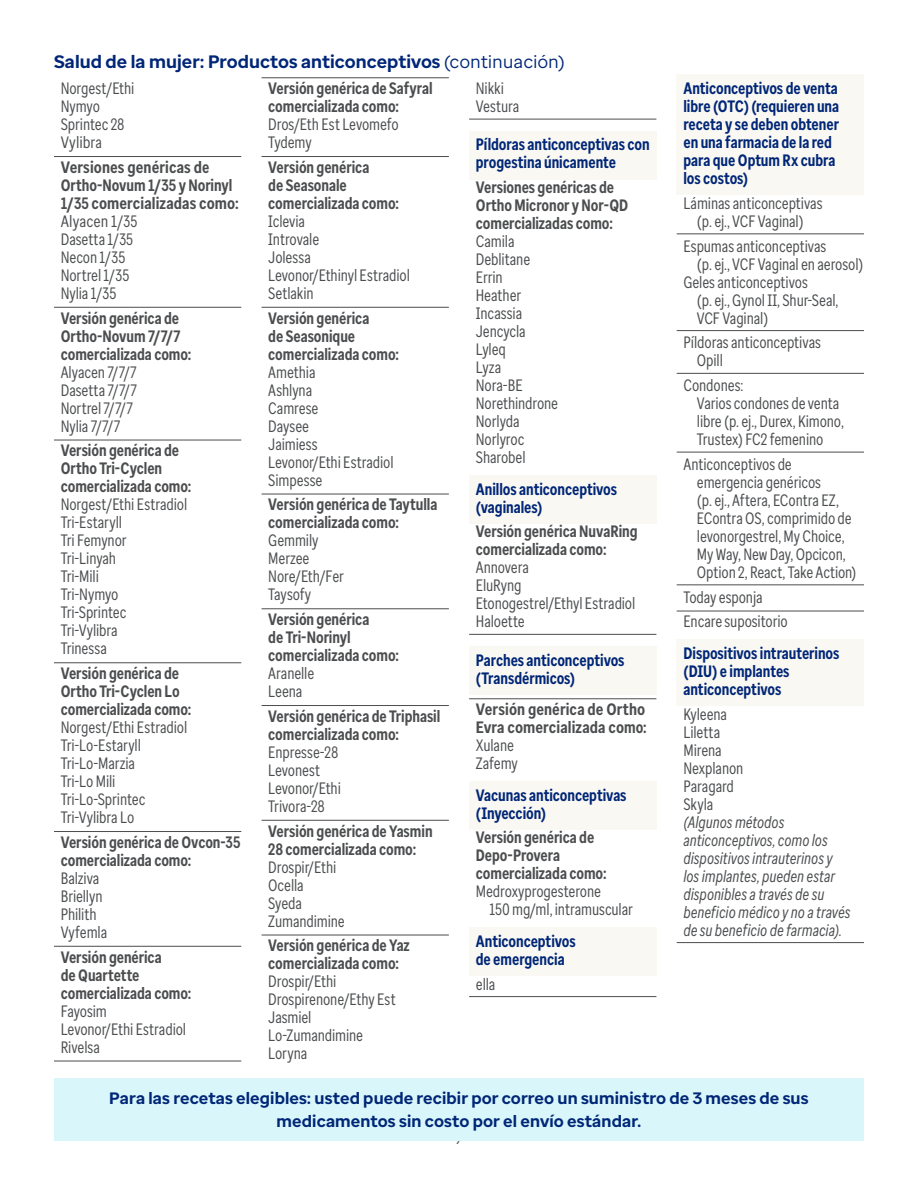
<style>
.page{position:relative;width:918px;height:1188px;background:#fff}
.page>*{position:absolute;margin:0;border:0;box-sizing:border-box;transform-origin:0 0}
.t1{font:700 18px "Enterprise Sans";letter-spacing:.005em;color:#002677}
.t2{font:16.5px/18px "Enterprise Sans Cond";letter-spacing:-.01em;color:#4b4d4f;scale:.95 1}
.t3{font:700 16.5px/18px "Enterprise Sans Cond";letter-spacing:-.005em;color:#4b4d4f;scale:.95 1}
.t4{font:700 16.5px/18px "Enterprise Sans Cond";letter-spacing:-.005em;color:#002677;scale:.95 1}
.t5{font:italic 16.5px/18px "Enterprise Sans Cond";letter-spacing:-.01em;color:#4b4d4f;scale:.95 1}
.t6{font:700 16.5px/22.5px "Enterprise Sans";letter-spacing:.005em;color:#002677;text-align:center}
.t7{font:700 16.5px/18px "Enterprise Sans Cond";letter-spacing:-.005em;color:#4b4d4f}
.t8{font:16.5px/18px "Enterprise Sans Cond";letter-spacing:-.01em;color:#4b4d4f}
.t9{font:13.5px "Enterprise Sans";color:#4b4d4f}
.s1{font-weight:400}
</style>
<div class="page">
<hr style="left:54px;top:156px;width:187px;height:1px;background:#4b4d4f">
<hr style="left:54px;top:307px;width:187px;height:1px;background:#4b4d4f">
<hr style="left:54px;top:440px;width:187px;height:1px;background:#4b4d4f">
<hr style="left:54px;top:663px;width:187px;height:1px;background:#4b4d4f">
<hr style="left:54px;top:831px;width:187px;height:1px;background:#4b4d4f">
<hr style="left:54px;top:946px;width:187px;height:1px;background:#4b4d4f">
<hr style="left:54px;top:1061px;width:187px;height:1px;background:#4b4d4f">
<hr style="left:262px;top:78px;width:187px;height:1px;background:#4b4d4f">
<hr style="left:262px;top:156px;width:187px;height:1px;background:#4b4d4f">
<hr style="left:262px;top:307px;width:187px;height:1px;background:#4b4d4f">
<hr style="left:262px;top:494px;width:187px;height:1px;background:#4b4d4f">
<hr style="left:262px;top:609px;width:187px;height:1px;background:#4b4d4f">
<hr style="left:262px;top:705px;width:187px;height:1px;background:#4b4d4f">
<hr style="left:262px;top:820px;width:187px;height:1px;background:#4b4d4f">
<hr style="left:262px;top:935px;width:187px;height:1px;background:#4b4d4f">
<hr style="left:469px;top:119px;width:187px;height:1px;background:#4b4d4f">
<div style="left:469px;top:131px;width:187px;height:48px;background:#faf8f2"></div>
<div style="left:469px;top:475px;width:187px;height:48px;background:#faf8f2"></div>
<hr style="left:469px;top:634px;width:187px;height:1px;background:#4b4d4f">
<div style="left:469px;top:646px;width:187px;height:48px;background:#faf8f2"></div>
<hr style="left:469px;top:699px;width:187px;height:1px;background:#4b4d4f">
<div style="left:469px;top:781px;width:187px;height:48px;background:#faf8f2"></div>
<div style="left:469px;top:928px;width:187px;height:48px;background:#faf8f2"></div>
<hr style="left:469px;top:996px;width:187px;height:1px;background:#4b4d4f">
<div style="left:677px;top:75px;width:187px;height:120px;background:#faf8f2"></div>
<hr style="left:677px;top:234px;width:187px;height:1px;background:#4b4d4f">
<hr style="left:677px;top:330px;width:187px;height:1px;background:#4b4d4f">
<hr style="left:677px;top:373px;width:187px;height:1px;background:#4b4d4f">
<hr style="left:677px;top:452px;width:187px;height:1px;background:#4b4d4f">
<hr style="left:677px;top:585px;width:187px;height:1px;background:#4b4d4f">
<hr style="left:677px;top:611px;width:187px;height:1px;background:#4b4d4f">
<div style="left:677px;top:640px;width:187px;height:66px;background:#faf8f2"></div>
<hr style="left:677px;top:942px;width:187px;height:1px;background:#4b4d4f">
<div style="left:54px;top:1078px;width:810px;height:62px;background:#d9f6fa"></div>
<p class="t1" style="left:54px;top:50px;width:512px">Salud de la mujer: Productos anticonceptivos <span class="s1">(continuación)</span></p>
<p class="t2" style="left:61px;top:79px;width:79px">Norgest/Ethi<br>Nymyo<br>Sprintec 28<br>Vylibra</p>
<p class="t7" style="left:61px;top:158px;width:180px">Versiones genéricas de<br>Ortho-Novum 1/35 y Norinyl<br>1/35 comercializadas como:</p>
<p class="t8" style="left:61px;top:212px;width:78px">Alyacen 1/35<br>Dasetta 1/35<br>Necon 1/35<br>Nortrel 1/35<br>Nylia 1/35</p>
<p class="t3" style="left:61px;top:309px;width:139px">Versión genérica de<br>Ortho-Novum 7/7/7 comercializada como:</p>
<p class="t2" style="left:61px;top:363px;width:82px">Alyacen 7/7/7<br>Dasetta 7/7/7<br>Nortrel 7/7/7<br>Nylia 7/7/7</p>
<p class="t3" style="left:61px;top:442px;width:139px">Versión genérica de<br>Ortho Tri-Cyclen comercializada como:</p>
<p class="t2" style="left:61px;top:496px;width:135px">Norgest/Ethi Estradiol<br>Tri-Estaryll<br>Tri Femynor<br>Tri-Linyah<br>Tri-Mili<br>Tri-Nymyo<br>Tri-Sprintec<br>Tri-Vylibra<br>Trinessa</p>
<p class="t3" style="left:61px;top:664px;width:139px">Versión genérica de<br>Ortho Tri-Cyclen Lo comercializada como:</p>
<p class="t2" style="left:61px;top:718px;width:135px">Norgest/Ethi Estradiol<br>Tri-Lo-Estaryll<br>Tri-Lo-Marzia<br>Tri-Lo Mili<br>Tri-Lo-Sprintec<br>Tri-Vylibra Lo</p>
<p class="t3" style="left:61px;top:833px;width:191px">Versión genérica de Ovcon-35 comercializada como:</p>
<p class="t2" style="left:61px;top:869px;width:50px">Balziva<br>Briellyn<br>Philith<br>Vyfemla</p>
<p class="t3" style="left:61px;top:948px;width:139px">Versión genérica<br>de Quartette comercializada como:</p>
<p class="t2" style="left:61px;top:1002px;width:133px">Fayosim<br>Levonor/Ethi Estradiol<br>Rivelsa</p>
<p class="t3" style="left:268px;top:79px;width:175px">Versión genérica de Safyral comercializada como:</p>
<p class="t2" style="left:268px;top:115px;width:139px">Dros/Eth Est Levomefo<br>Tydemy</p>
<p class="t3" style="left:268px;top:158px;width:139px">Versión genérica<br>de Seasonale comercializada como:</p>
<p class="t2" style="left:268px;top:212px;width:151px">Iclevia<br>Introvale<br>Jolessa<br>Levonor/Ethinyl Estradiol<br>Setlakin</p>
<p class="t3" style="left:268px;top:309px;width:139px">Versión genérica<br>de Seasonique comercializada como:</p>
<p class="t2" style="left:268px;top:363px;width:133px">Amethia<br>Ashlyna<br>Camrese<br>Daysee<br>Jaimiess<br>Levonor/Ethi Estradiol<br>Simpesse</p>
<p class="t3" style="left:268px;top:496px;width:180px">Versión genérica de Taytulla comercializada como:</p>
<p class="t2" style="left:268px;top:532px;width:81px">Gemmily<br>Merzee<br>Nore/Eth/Fer<br>Taysofy</p>
<p class="t3" style="left:268px;top:610px;width:139px">Versión genérica<br>de Tri-Norinyl comercializada como:</p>
<p class="t2" style="left:268px;top:664px;width:50px">Aranelle<br>Leena</p>
<p class="t3" style="left:268px;top:707px;width:183px">Versión genérica de Triphasil comercializada como:</p>
<p class="t2" style="left:268px;top:743px;width:78px">Enpresse-28<br>Levonest<br>Levonor/Ethi<br>Trivora-28</p>
<p class="t3" style="left:268px;top:822px;width:175px">Versión genérica de Yasmin<br>28 comercializada como:</p>
<p class="t2" style="left:268px;top:858px;width:82px">Drospir/Ethi<br>Ocella<br>Syeda<br>Zumandimine</p>
<p class="t3" style="left:268px;top:937px;width:151px">Versión genérica de Yaz comercializada como:</p>
<p class="t2" style="left:268px;top:973px;width:136px">Drospir/Ethi<br>Drospirenone/Ethy Est<br>Jasmiel<br>Lo-Zumandimine<br>Loryna</p>
<p class="t2" style="left:476px;top:79px;width:47px">Nikki<br>Vestura</p>
<p class="t4" style="left:476px;top:136px;width:184px">Píldoras anticonceptivas con progestina únicamente</p>
<p class="t3" style="left:476px;top:178px;width:162px">Versiones genéricas de<br>Ortho Micronor y Nor-QD comercializadas como:</p>
<p class="t2" style="left:476px;top:232px;width:88px">Camila<br>Deblitane<br>Errin<br>Heather<br>Incassia<br>Jencycla<br>Lyleq<br>Lyza<br>Nora-BE<br>Norethindrone<br>Norlyda<br>Norlyroc<br>Sharobel</p>
<p class="t4" style="left:476px;top:480px;width:150px">Anillos anticonceptivos (vaginales)</p>
<p class="t3" style="left:476px;top:523px;width:172px">Versión genérica NuvaRing comercializada como:</p>
<p class="t2" style="left:476px;top:559px;width:169px">Annovera<br>EluRyng<br>Etonogestrel/Ethyl Estradiol<br>Haloette</p>
<p class="t4" style="left:476px;top:651px;width:158px">Parches anticonceptivos (Transdérmicos)</p>
<p class="t7" style="left:476px;top:700px;width:172px">Versión genérica de Ortho<br>Evra comercializada como:</p>
<p class="t2" style="left:476px;top:736px;width:46px">Xulane<br>Zafemy</p>
<p class="t4" style="left:476px;top:786px;width:160px">Vacunas anticonceptivas (Inyección)</p>
<p class="t3" style="left:476px;top:829px;width:139px">Versión genérica de<br>Depo-Provera comercializada como:</p>
<p class="t2" style="left:489px;top:883px;width:153px;text-indent:-14px">Medroxyprogesterone<br>150 mg/ml, intramuscular</p>
<p class="t4" style="left:476px;top:932px;width:107px">Anticonceptivos de emergencia</p>
<p class="t2" style="left:476px;top:975px;width:22px">ella</p>
<p class="t4" style="left:683px;top:79px;width:166px">Anticonceptivos de venta libre (OTC) (requieren una receta y se deben obtener en una farmacia de la red para que Optum Rx cubra los costos)</p>
<p class="t2" style="left:683px;top:194px;width:148px;text-align:center">Láminas anticonceptivas (p. ej., VCF Vaginal)</p>
<p class="t2" style="left:683px;top:237px;width:152px">Espumas anticonceptivas</p>
<p class="t2" style="left:697px;top:255px;width:177px">(p. ej., VCF Vaginal en aerosol)</p>
<p class="t2" style="left:683px;top:273px;width:133px">Geles anticonceptivos</p>
<p class="t2" style="left:697px;top:291px;width:151px">(p. ej., Gynol II, Shur-Seal,</p>
<p class="t2" style="left:697px;top:309px;width:77px">VCF Vaginal)</p>
<p class="t2" style="left:697px;top:334px;width:132px;text-indent:-13px">Píldoras anticonceptivas<br>Opill</p>
<p class="t2" style="left:697px;top:376px;width:156px;text-indent:-13px">Condones:<br>Varios condones de venta libre (p. ej., Durex, Kimono,<br>Trustex) FC2 femenino</p>
<p class="t2" style="left:697px;top:455px;width:170px;text-indent:-13px">Anticonceptivos de emergencia genéricos<br>(p. ej., Aftera, EContra EZ,<br>EContra OS, comprimido de levonorgestrel, My Choice,<br>My Way, New Day, Opcicon,<br>Option 2, React, Take Action)</p>
<p class="t2" style="left:683px;top:584px;width:111px;line-height:24.8px">Today esponja<br>Encare supositorio</p>
<p class="t4" style="left:683px;top:644px;width:166px">Dispositivos intrauterinos (DIU) e implantes anticonceptivos</p>
<p class="t2" style="left:683px;top:705px;width:65px">Kyleena<br>Liletta<br>Mirena<br>Nexplanon<br>Paragard<br>Skyla</p>
<p class="t5" style="left:683px;top:813px;width:178px">(Algunos métodos anticonceptivos, como los dispositivos intrauterinos y los implantes, pueden estar disponibles a través de su beneficio médico y no a través de su beneficio de farmacia).</p>
<p class="t6" style="left:109px;top:1087px;width:701px">Para las recetas elegibles: usted puede recibir por correo un suministro de 3 meses de sus medicamentos sin costo por el envío estándar.</p>
<p class="t9" style="left:456px;top:1131px;width:9px">7</p>
</div>
